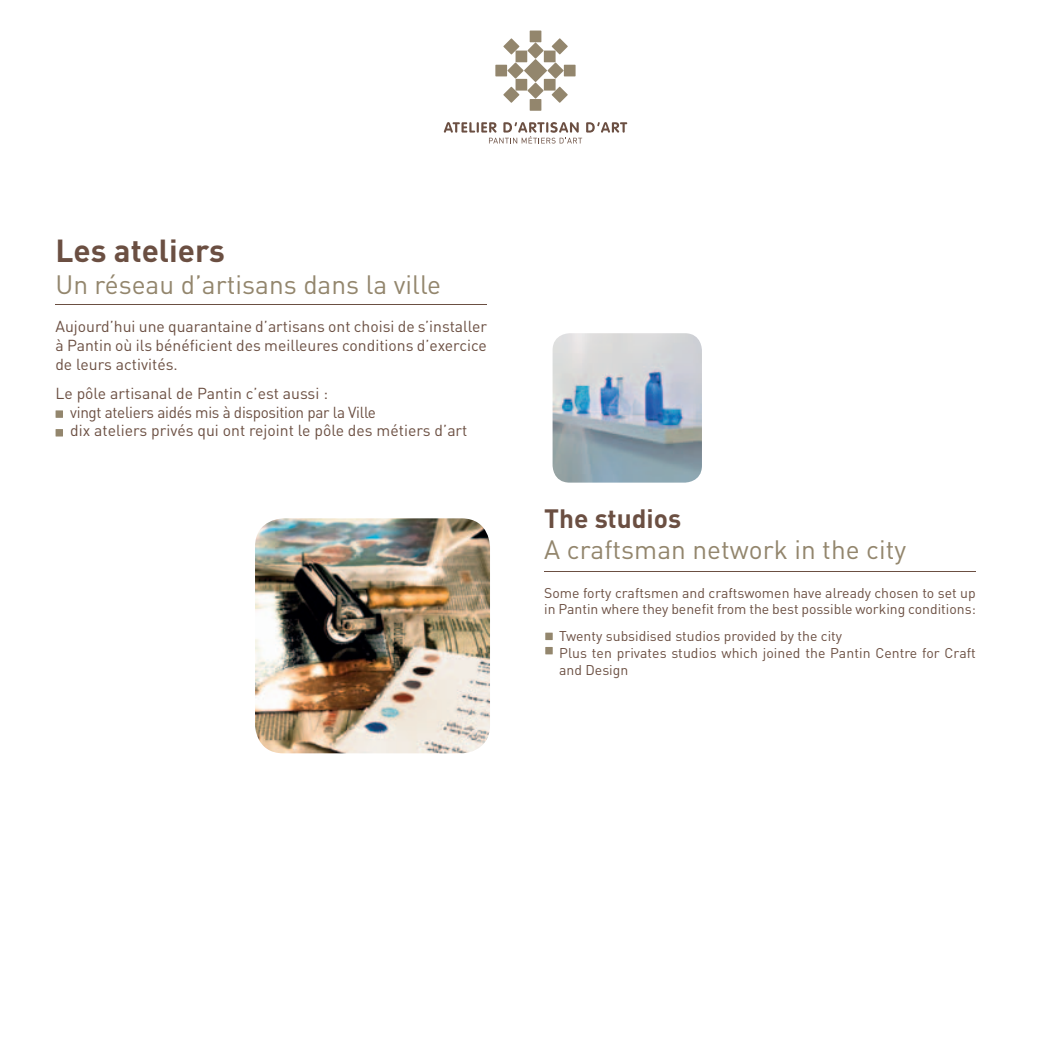
<style>
.page{position:relative;width:1037px;height:1042px;background:#fff}
.page>*{position:absolute;margin:0;border:0;box-sizing:border-box;transform-origin:0 0}
.t1{font:700 31.5px "DIN";color:#6b4f42}
.t2{font:26.25px "DIN";color:#93866d}
.t3{font:700 26.25px "DIN";color:#6b4f42}
.t4{font:15.75px/18.9px "DIN";color:#6b4f42;text-align:justify}
.t5{font:14px/16.8px "DIN";color:#6b4f42}
</style>
<div class="page">
<hr style="left:55px;top:304px;width:432px;height:1px;background:#6b4f42">
<div style="left:56px;top:410px;width:7px;height:8px;background:#93866d"></div>
<div style="left:56px;top:429px;width:7px;height:7px;background:#93866d"></div>
<hr style="left:544px;top:571px;width:432px;height:1px;background:#6b4f42">
<div style="left:545px;top:632px;width:8px;height:8px;background:#93866d"></div>
<div style="left:545px;top:647px;width:8px;height:7px;background:#93866d"></div>
<img style="left:255px;top:518px;width:235px;height:235px">
<img style="left:552px;top:333px;width:150px;height:150px">
<svg style="left:495px;top:31px;width:80px;height:80px"></svg>
<svg style="left:444px;top:122px;width:183px;height:21px"></svg>
<h1 class="t1" style="left:55px;top:230px;width:171px">Les ateliers</h1>
<h2 class="t2" style="left:55px;top:268px;width:387px">Un réseau d’artisans dans la ville</h2>
<p class="t4" style="left:55px;top:316px;width:433px">Aujourd’hui une quarantaine d’artisans ont choisi de s’installer à Pantin où ils bénéficient des meilleures conditions d’exercice de leurs activités.</p>
<p class="t4" style="left:70px;top:383px;width:399px;text-align:left;text-indent:-15px">Le pôle artisanal de Pantin c’est aussi :<br>vingt ateliers aidés mis à disposition par la Ville<br>dix ateliers privés qui ont rejoint le pôle des métiers d’art</p>
<h2 class="t3" style="left:544px;top:501px;width:138px">The studios</h2>
<h2 class="t2" style="left:544px;top:533px;width:363px">A craftsman network in the city</h2>
<p class="t5" style="left:544px;top:584px;width:433px">Some forty craftsmen and craftswomen have already chosen to set up in Pantin where they benefit from the best possible working conditions:</p>
<p class="t5" style="left:559px;top:627px;width:418px">Twenty subsidised studios provided by the city<br>Plus ten privates studios which joined the Pantin Centre for Craft and Design</p>
</div>
